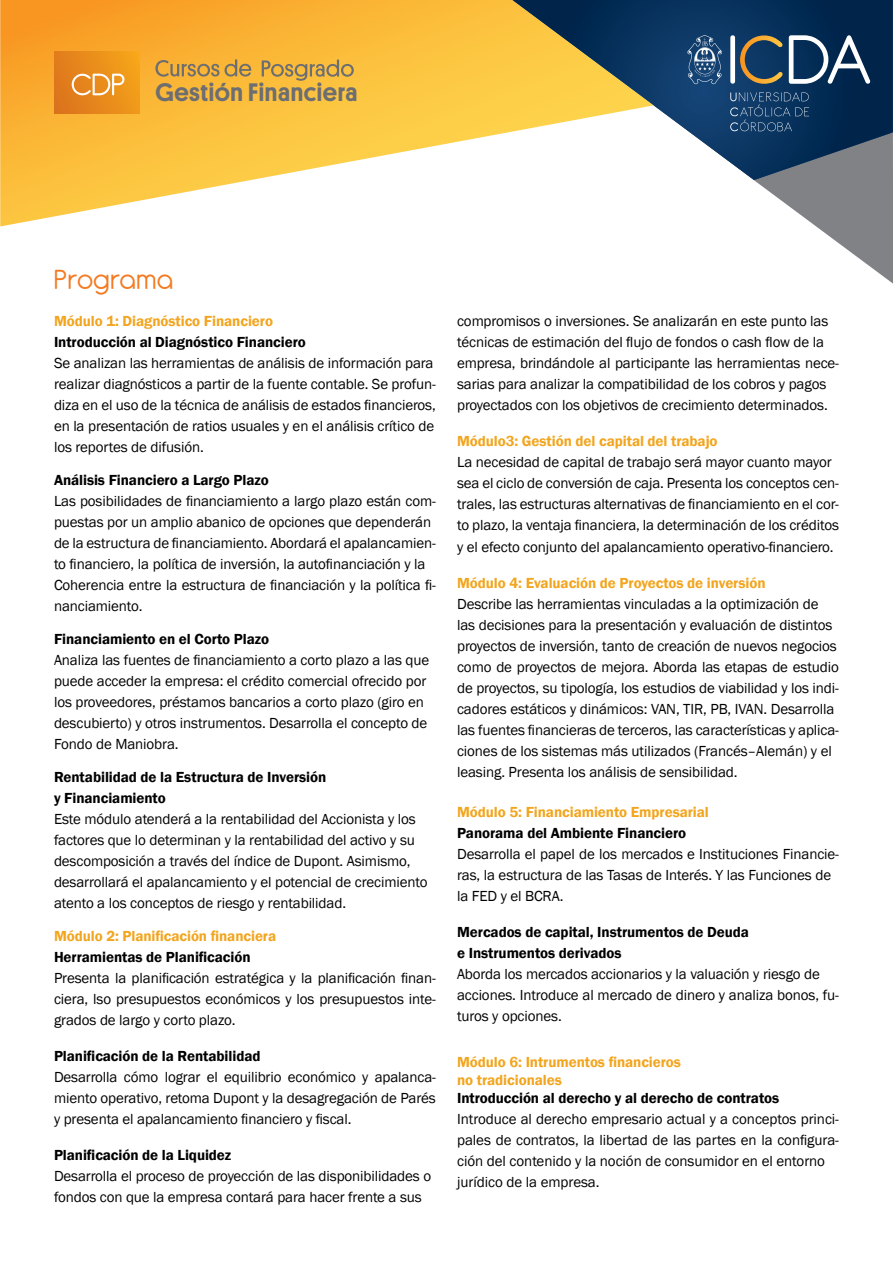
<style>
.page{position:relative;width:893px;height:1263px;background:#fff}
.page>*{position:absolute;margin:0;border:0;box-sizing:border-box;transform-origin:0 0}
.t1{font:30px "Antipasto";letter-spacing:-.015em;color:#f47920}
.t2{font:500 25.5px "Platform";letter-spacing:.025em;color:#6d6e71}
.t3{font:15px/21px "Franklin Gothic";letter-spacing:-.01em;color:#000}
.t4{font:600 15px/21px "Franklin Gothic";letter-spacing:-.005em;color:#000}
.t5{font:600 15px/18px "Franklin Gothic";letter-spacing:-.005em;color:#f2a51e}
</style>
<div class="page">
<svg style="left:0;top:0;width:512px;height:226px"></svg>
<svg style="left:512px;top:0;width:381px;height:132px;background:#5c695d"></svg>
<svg style="left:653px;top:92px;width:240px;height:192px"></svg>
<svg style="left:687px;top:35px;width:35px;height:50px;background:#3b6188"></svg>
<svg style="left:730px;top:35px;width:52px;height:49px;background:#515f67"></svg>
<svg style="left:789px;top:35px;width:81px;height:49px"></svg>
<div style="left:54px;top:51px;width:85px;height:62px;background:linear-gradient(to right,#dd771d,#f4a11c)"></div>
<svg style="left:72px;top:74px;width:52px;height:21px"></svg>
<svg style="left:155px;top:60px;width:64px;height:17px"></svg>
<svg style="left:225px;top:59px;width:26px;height:18px"></svg>
<svg style="left:262px;top:60px;width:92px;height:21px;background:#d2a64a"></svg>
<h2 class="t2" style="left:155px;top:74px;width:204px">Gestión Financiera</h2>
<h1 class="t1" style="left:54px;top:262px;width:121px">Programa</h1>
<p class="t5" style="left:54px;top:312px;width:221px">Módulo 1: Diagnóstico Financiero</p>
<p class="t4" style="left:54px;top:332px;width:253px">Introducción al Diagnóstico Financiero</p>
<p class="t3" style="left:54px;top:353px;width:383px">Se analizan las herramientas de análisis de información para realizar diagnósticos a partir de la fuente contable. Se profun&shy;diza en el uso de la técnica de análisis de estados financieros, en la presentación de ratios usuales y en el análisis crítico de los reportes de difusión.</p>
<p class="t4" style="left:54px;top:470px;width:216px">Análisis Financiero a Largo Plazo</p>
<p class="t3" style="left:54px;top:491px;width:383px">Las posibilidades de financiamiento a largo plazo están com&shy;puestas por un amplio abanico de opciones que dependerán de la estructura de financiamiento. Abordará el apalancamien&shy;to financiero, la política de inversión, la autofinanciación y la Coherencia entre la estructura de financiación y la política fi&shy;nanciamiento.</p>
<p class="t4" style="left:54px;top:629px;width:217px">Financiamiento en el Corto Plazo</p>
<p class="t3" style="left:54px;top:650px;width:377px">Analiza las fuentes de financiamiento a corto plazo a las que puede acceder la empresa: el crédito comercial ofrecido por los proveedores, préstamos bancarios a corto plazo (giro en descubierto) y otros instrumentos. Desarrolla el concepto de Fondo de Maniobra.</p>
<p class="t4" style="left:54px;top:767px;width:274px">Rentabilidad de la Estructura de Inversión y Financiamiento</p>
<p class="t3" style="left:54px;top:809px;width:375px">Este módulo atenderá a la rentabilidad del Accionista y los factores que lo determinan y la rentabilidad del activo y su descomposición a través del índice de Dupont. Asimismo, desarrollará el apalancamiento y el potencial de crecimiento atento a los conceptos de riesgo y rentabilidad.</p>
<p class="t5" style="left:54px;top:927px;width:224px">Módulo 2: Planificación financiera</p>
<p class="t4" style="left:54px;top:947px;width:198px">Herramientas de Planificación</p>
<p class="t3" style="left:54px;top:968px;width:383px;text-align:justify">Presenta la planificación estratégica y la planificación finan&shy;ciera, lso presupuestos económicos y los presupuestos inte&shy;grados de largo y corto plazo.</p>
<p class="t4" style="left:54px;top:1046px;width:208px">Planificación de la Rentabilidad</p>
<p class="t3" style="left:54px;top:1067px;width:383px;text-align:justify">Desarrolla cómo lograr el equilibrio económico y apalanca&shy;miento operativo, retoma Dupont y la desagregación de Parés y presenta el apalancamiento financiero y fiscal.</p>
<p class="t4" style="left:54px;top:1145px;width:179px">Planificación de la Liquidez</p>
<p class="t3" style="left:54px;top:1166px;width:379px">Desarrolla el proceso de proyección de las disponibilidades o fondos con que la empresa contará para hacer frente a sus</p>
<p class="t3" style="left:457px;top:311px;width:383px">compromisos o inversiones. Se analizarán en este punto las técnicas de estimación del flujo de fondos o cash flow de la empresa, brindándole al participante las herramientas nece&shy;sarias para analizar la compatibilidad de los cobros y pagos proyectados con los objetivos de crecimiento determinados.</p>
<p class="t5" style="left:457px;top:432px;width:262px">Módulo3: Gestión del capital del trabajo</p>
<p class="t3" style="left:457px;top:452px;width:383px">La necesidad de capital de trabajo será mayor cuanto mayor sea el ciclo de conversión de caja. Presenta los conceptos cen&shy;trales, las estructuras alternativas de financiamiento en el cor&shy;to plazo, la ventaja financiera, la determinación de los créditos y el efecto conjunto del apalancamiento operativo-financiero.</p>
<p class="t5" style="left:457px;top:574px;width:310px">Módulo 4: Evaluación de Proyectos de inversión</p>
<p class="t3" style="left:457px;top:594px;width:383px">Describe las herramientas vinculadas a la optimización de las decisiones para la presentación y evaluación de distintos proyectos de inversión, tanto de creación de nuevos negocios como de proyectos de mejora. Aborda las etapas de estudio de proyectos, su tipología, los estudios de viabilidad y los indi&shy;cadores estáticos y dinámicos: VAN, TIR, PB, IVAN. Desarrolla las fuentes financieras de terceros, las características y aplica&shy;ciones de los sistemas más utilizados (Francés–Alemán) y el leasing. Presenta los análisis de sensibilidad.</p>
<p class="t5" style="left:457px;top:803px;width:253px">Módulo 5: Financiamiento Empresarial</p>
<p class="t4" style="left:457px;top:822px;width:231px">Panorama del Ambiente Financiero</p>
<p class="t3" style="left:457px;top:843px;width:383px">Desarrolla el papel de los mercados e Instituciones Financie&shy;ras, la estructura de las Tasas de Interés. Y las Funciones de la FED y el BCRA.</p>
<p class="t4" style="left:457px;top:922px;width:293px">Mercados de capital, Instrumentos de Deuda e Instrumentos derivados</p>
<p class="t3" style="left:457px;top:964px;width:383px">Aborda los mercados accionarios y la valuación y riesgo de acciones. Introduce al mercado de dinero y analiza bonos, fu&shy;turos y opciones.</p>
<p class="t5" style="left:457px;top:1053px;width:225px">Módulo 6: Intrumentos financieros no tradicionales</p>
<p class="t4" style="left:457px;top:1088px;width:324px">Introducción al derecho y al derecho de contratos</p>
<p class="t3" style="left:457px;top:1109px;width:383px">Introduce al derecho empresario actual y a conceptos princi&shy;pales de contratos, la libertad de las partes en la configura&shy;ción del contenido y la noción de consumidor en el entorno jurídico de la empresa.</p>
</div>
